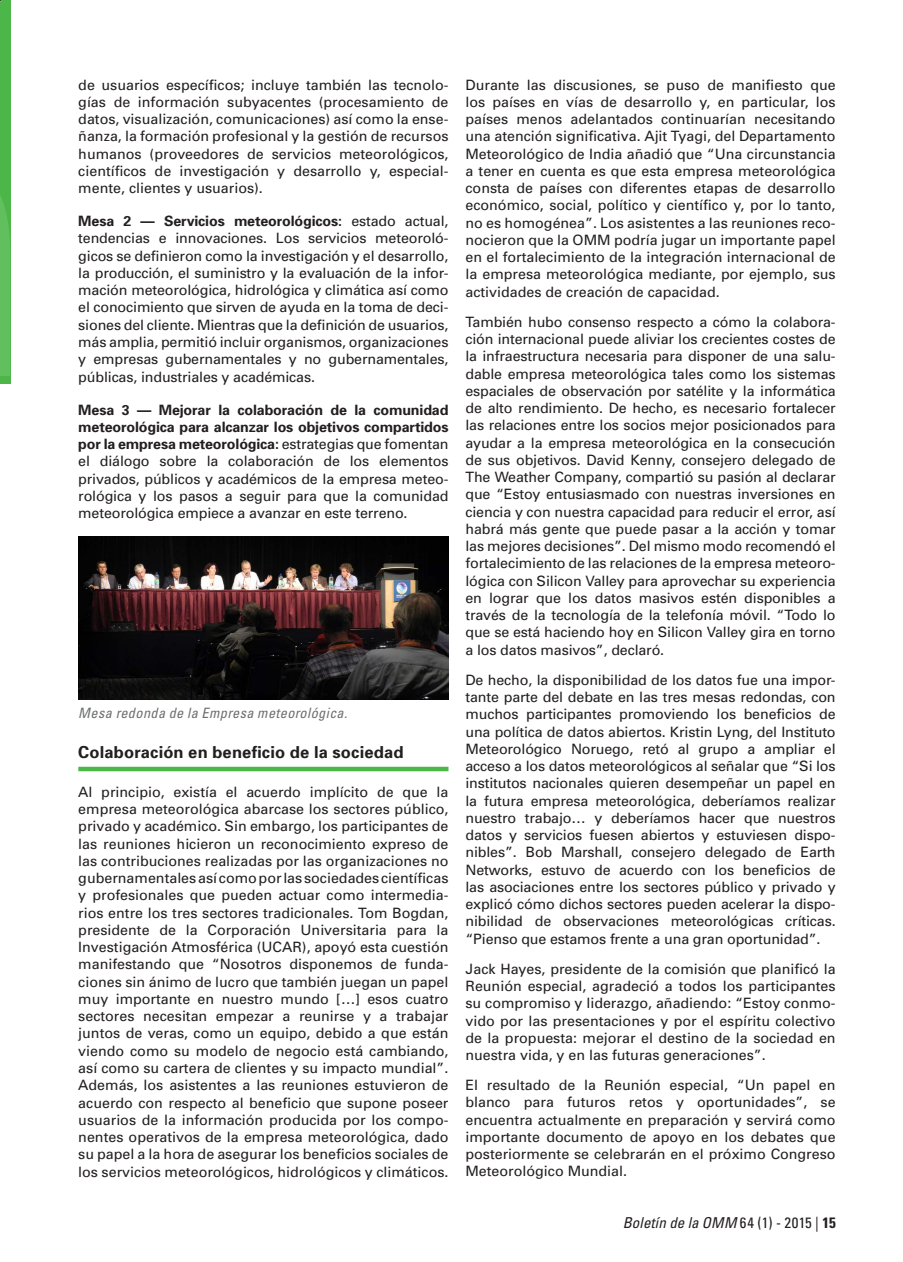
<style>
.page{position:relative;width:903px;height:1262px;background:#fff}
.page>*{position:absolute;margin:0;border:0;box-sizing:border-box;transform-origin:0 0}
.Subtitle_1__bright_c{font:700 16.5px "Univers";letter-spacing:.01em;color:#231f20}
.t1{font:italic condensed 15px "Univers";letter-spacing:.01em;color:#231f20}
.t2{font:14.25px/17.2px "Univers";color:#231f20;text-align:justify}
.t3{font:italic condensed 14.25px "Univers";letter-spacing:.03em;color:#6d6f71}
.s1{font-weight:700}
.s2{font-style:normal}
.s3{font-weight:700;font-style:normal}
</style>
<div class="page">
<div style="left:0;top:0;width:10px;height:383px;background:#4cb748"></div>
<svg style="left:0;top:196px;width:10px;height:180px;background:#5fbe5b"></svg>
<div style="left:78px;top:766px;width:370px;height:5px;background:#4cb748"></div>
<img style="left:78px;top:537px;width:370px;height:162px">
<p class="t2" style="left:78px;top:76px;width:371px">de usuarios específicos; incluye también las tecnolo&shy;gías de información subyacentes (procesamiento de datos, visualización, comunicaciones) así como la ense&shy;ñanza, la formación profesional y la gestión de recursos humanos (proveedores de servicios meteorológicos, científicos de investigación y desarrollo y, especial&shy;mente, clientes y usuarios).</p>
<p class="t2" style="left:78px;top:212px;width:371px"><span class="s1">Mesa 2 — Servicios meteorológicos:</span> estado actual, tendencias e innovaciones. Los servicios meteoroló&shy;gicos se definieron como la investigación y el desarrollo, la producción, el suministro y la evaluación de la infor&shy;mación meteorológica, hidrológica y climática así como el conocimiento que sirven de ayuda en la toma de deci&shy;siones del cliente. Mientras que la definición de usuarios, más amplia, permitió incluir organismos, organizaciones y empresas gubernamentales y no gubernamentales, públicas, industriales y académicas.</p>
<p class="t2" style="left:78px;top:400px;width:371px"><span class="s1">Mesa 3 — Mejorar la colaboración de la comunidad meteorológica para alcanzar los objetivos compartidos por la empresa meteorológica:</span> estrategias que fomentan el diálogo sobre la colaboración de los elementos privados, públicos y académicos de la empresa meteo&shy;rológica y los pasos a seguir para que la comunidad meteorológica empiece a avanzar en este terreno.</p>
<p class="t3" style="left:78px;top:703px;width:270px">Mesa redonda de la Empresa meteorológica.</p>
<p class="Subtitle_1__bright_c" style="left:78px;top:741px;width:327px">Colaboración en beneficio de la sociedad</p>
<p class="t2" style="left:78px;top:782px;width:371px">Al principio, existía el acuerdo implícito de que la empresa meteorológica abarcase los sectores público, privado y académico. Sin embargo, los participantes de las reuniones hicieron un reconocimiento expreso de las contribuciones realizadas por las organizaciones no gubernamentales así como por las sociedades científicas y profesionales que pueden actuar como intermedia&shy;rios entre los tres sectores tradicionales. Tom Bogdan, presidente de la Corporación Universitaria para la Investigación Atmosférica (UCAR), apoyó esta cuestión manifestando que “Nosotros disponemos de funda&shy;ciones sin ánimo de lucro que también juegan un papel muy importante en nuestro mundo […] esos cuatro sectores necesitan empezar a reunirse y a trabajar juntos de veras, como un equipo, debido a que están viendo como su modelo de negocio está cambiando, así como su cartera de clientes y su impacto mundial”.<br>Además, los asistentes a las reuniones estuvieron de acuerdo con respecto al beneficio que supone poseer usuarios de la información producida por los compo&shy;nentes operativos de la empresa meteorológica, dado su papel a la hora de asegurar los beneficios sociales de los servicios meteorológicos, hidrológicos y climáticos.</p>
<p class="t2" style="left:465px;top:76px;width:371px">Durante las discusiones, se puso de manifiesto que los países en vías de desarrollo y, en particular, los países menos adelantados continuarían necesitando una atención significativa. Ajit Tyagi, del Departamento Meteorológico de India añadió que “Una circunstancia a tener en cuenta es que esta empresa meteorológica consta de países con diferentes etapas de desarrollo económico, social, político y científico y, por lo tanto, no es homogénea”. Los asistentes a las reuniones reco&shy;nocieron que la OMM podría jugar un importante papel en el fortalecimiento de la integración internacional de la empresa meteorológica mediante, por ejemplo, sus actividades de creación de capacidad.</p>
<p class="t2" style="left:465px;top:313px;width:371px">También hubo consenso respecto a cómo la colabora&shy;ción internacional puede aliviar los crecientes costes de la infraestructura necesaria para disponer de una salu&shy;dable empresa meteorológica tales como los sistemas espaciales de observación por satélite y la informática de alto rendimiento. De hecho, es necesario fortalecer las relaciones entre los socios mejor posicionados para ayudar a la empresa meteorológica en la consecución de sus objetivos. David Kenny, consejero delegado de The Weather Company, compartió su pasión al declarar que “Estoy entusiasmado con nuestras inversiones en ciencia y con nuestra capacidad para reducir el error, así habrá más gente que puede pasar a la acción y tomar las mejores decisiones”. Del mismo modo recomendó el fortalecimiento de las relaciones de la empresa meteoro&shy;lógica con Silicon Valley para aprovechar su experiencia en lograr que los datos masivos estén disponibles a través de la tecnología de la telefonía móvil. “Todo lo que se está haciendo hoy en Silicon Valley gira en torno a los datos masivos”, declaró.</p>
<p class="t2" style="left:465px;top:670px;width:371px">De hecho, la disponibilidad de los datos fue una impor&shy;tante parte del debate en las tres mesas redondas, con muchos participantes promoviendo los beneficios de una política de datos abiertos. Kristin Lyng, del Instituto Meteorológico Noruego, retó al grupo a ampliar el acceso a los datos meteorológicos al señalar que “Si los institutos nacionales quieren desempeñar un papel en la futura empresa meteorológica, deberíamos realizar nuestro trabajo… y deberíamos hacer que nuestros datos y servicios fuesen abiertos y estuviesen dispo&shy;nibles”. Bob Marshall, consejero delegado de Earth Networks, estuvo de acuerdo con los beneficios de las asociaciones entre los sectores público y privado y explicó cómo dichos sectores pueden acelerar la dispo&shy;nibilidad de observaciones meteorológicas críticas. “Pienso que estamos frente a una gran oportunidad”.</p>
<p class="t2" style="left:465px;top:959px;width:371px">Jack Hayes, presidente de la comisión que planificó la Reunión especial, agradeció a todos los participantes su compromiso y liderazgo, añadiendo: “Estoy conmo&shy;vido por las presentaciones y por el espíritu colectivo de la propuesta: mejorar el destino de la sociedad en nuestra vida, y en las futuras generaciones”.</p>
<p class="t2" style="left:465px;top:1075px;width:371px">El resultado de la Reunión especial, “Un papel en blanco para futuros retos y oportunidades”, se encuentra actualmente en preparación y servirá como importante documento de apoyo en los debates que posteriormente se celebrarán en el próximo Congreso Meteorológico Mundial.</p>
<p class="t1" style="left:622px;top:1212px;width:214px">Boletín de la OMM <span class="s2">64 (1) - 2015 |</span> <span class="s3">15</span></p>
</div>
